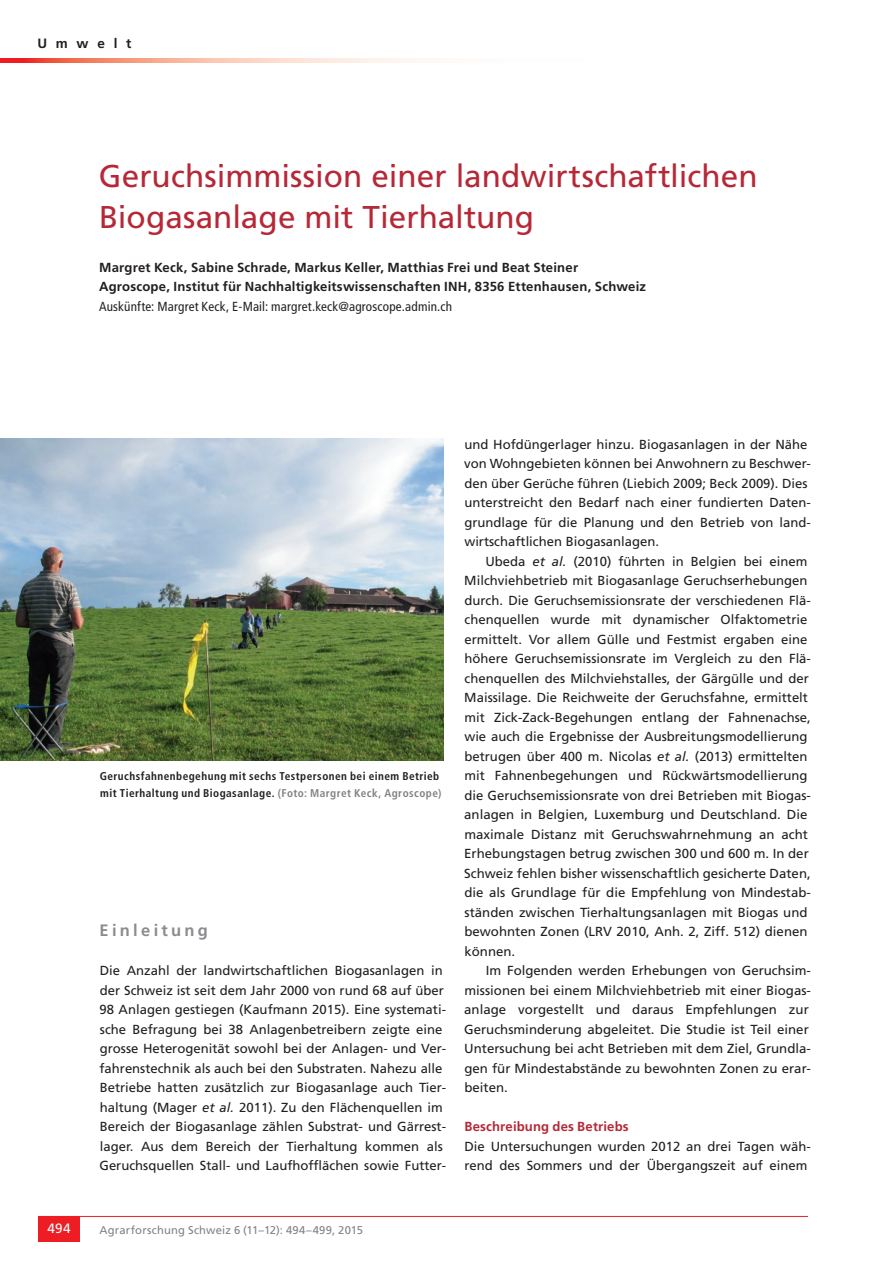
<style>
.page{position:relative;width:893px;height:1263px;background:#fff}
.page>*{position:absolute;margin:0;border:0;box-sizing:border-box;transform-origin:0 0}
.t1{font:31.5px/40.5px "Frutiger LT Std";color:#b72837}
.t2{font:700 16.5px "Frutiger LT Std";letter-spacing:.2em;color:#8a8c8f}
.t3{font:700 13.5px "Frutiger LT Std";letter-spacing:.65em;color:#231f20}
.t4{font:13.5px "Frutiger LT Std";color:#fff}
.t5{font:13.2px/19.5px "Frutiger LT Std";color:#231f20}
.t6{font:700 13.2px/19.5px "Frutiger LT Std";letter-spacing:.015em;color:#231f20}
.t7{font:condensed 13.2px "Frutiger LT Std";letter-spacing:.015em;color:#231f20}
.t8{font:700 13.2px "Frutiger LT Std";letter-spacing:.01em;color:#b72837}
.t9{font:700 condensed 11.25px/16.5px "Frutiger LT Std";letter-spacing:.04em;color:#231f20}
.t10{font:11.25px "Frutiger LT Std";letter-spacing:.015em;color:#808285}
.s1{color:#808285}
.s2{font-style:italic}
</style>
<div class="page">
<hr style="left:38px;top:1216px;width:770px;height:1px;background:#ee1d23">
<div style="left:38px;top:1216px;width:42px;height:26px;background:#ee1d23"></div>
<svg style="left:0;top:58px;width:425px;height:5px;background:#f8b0a0"></svg>
<img style="left:0;top:439px;width:443px;height:321px">
<p class="t3" style="left:37px;top:36px;width:96px">Umwelt</p>
<h1 class="t1" style="left:99px;top:156px;width:660px">Geruchsimmission einer landwirtschaftlichen<br>Biogasanlage mit Tierhaltung</h1>
<p class="t6" style="left:99px;top:258px;width:548px">Margret Keck, Sabine Schrade, Markus Keller, Matthias Frei und Beat Steiner<br>Agroscope, Institut für Nachhaltigkeitswissenschaften INH, 8356 Ettenhausen, Schweiz</p>
<p class="t7" style="left:99px;top:299px;width:354px">Auskünfte: Margret Keck, E-Mail: margret.keck@agroscope.admin.ch</p>
<p class="t9" style="left:100px;top:768px;width:343px">Geruchsfahnenbegehung mit sechs Testpersonen bei einem Betrieb mit Tierhaltung und Biogasanlage. <span class="s1">(Foto: Margret Keck, Agroscope)</span></p>
<p class="t2" style="left:100px;top:921px;width:110px">Einleitung</p>
<p class="t5" style="left:99px;top:961px;width:348px">Die Anzahl der landwirtschaftlichen Biogasanlagen in der Schweiz ist seit dem Jahr 2000 von rund 68 auf über 98 Anlagen gestiegen (Kaufmann 2015). Eine systemati&shy;sche Befragung bei 38 Anlagenbetreibern zeigte eine grosse Heterogenität sowohl bei der Anlagen- und Ver&shy;fahrenstechnik als auch bei den Substraten. Nahezu alle Betriebe hatten zusätzlich zur Biogasanlage auch Tier&shy;haltung (Mager <span class="s2">et al.</span> 2011). Zu den Flächenquellen im Bereich der Biogasanlage zählen Substrat- und Gärrest&shy;lager. Aus dem Bereich der Tierhaltung kommen als Geruchsquellen Stall- und Laufhofflächen sowie Futter-</p>
<p class="t5" style="left:464px;top:434px;width:348px">und Hofdüngerlager hinzu. Biogasanlagen in der Nähe von Wohngebieten können bei Anwohnern zu Beschwer&shy;den über Gerüche führen (Liebich 2009; Beck 2009). Dies unterstreicht den Bedarf nach einer fundierten Daten&shy;grundlage für die Planung und den Betrieb von land&shy;wirtschaftlichen Biogasanlagen.</p>
<p class="t5" style="left:464px;top:551px;width:348px;text-indent:21px">Ubeda <span class="s2">et al.</span> (2010) führten in Belgien bei einem Milchviehbetrieb mit Biogasanlage Geruchserhebungen durch. Die Geruchsemissionsrate der verschiedenen Flä&shy;chenquellen wurde mit dynamischer Olfaktometrie ermittelt. Vor allem Gülle und Festmist ergaben eine höhere Geruchsemissionsrate im Vergleich zu den Flä&shy;chenquellen des Milchviehstalles, der Gärgülle und der Maissilage. Die Reichweite der Geruchsfahne, ermittelt mit Zick-Zack-Begehungen entlang der Fahnenachse, wie auch die Ergebnisse der Ausbreitungsmodellierung betrugen über 400 m. Nicolas <span class="s2">et al.</span> (2013) ermittelten mit Fahnenbegehungen und Rückwärtsmodellierung die Geruchsemissionsrate von drei Betrieben mit Biogas&shy;anlagen in Belgien, Luxemburg und Deutschland. Die maximale Distanz mit Geruchswahrnehmung an acht Erhebungstagen betrug zwischen 300 und 600 m. In der Schweiz fehlen bisher wissenschaftlich gesicherte Daten, die als Grundlage für die Empfehlung von Mindestab&shy;ständen zwischen Tierhaltungsanlagen mit Biogas und bewohnten Zonen (LRV 2010, Anh. 2, Ziff. 512) dienen können.</p>
<p class="t5" style="left:464px;top:961px;width:348px;text-indent:22px">Im Folgenden werden Erhebungen von Geruchsim&shy;missionen bei einem Milchviehbetrieb mit einer Biogas&shy;anlage vorgestellt und daraus Empfehlungen zur Geruchsminderung abgeleitet. Die Studie ist Teil einer Untersuchung bei acht Betrieben mit dem Ziel, Grundla&shy;gen für Mindestabstände zu bewohnten Zonen zu erar&shy;beiten.</p>
<p class="t8" style="left:464px;top:1119px;width:166px">Beschreibung des Betriebs</p>
<p class="t5" style="left:464px;top:1136px;width:348px">Die Untersuchungen wurden 2012 an drei Tagen wäh&shy;rend des Sommers und der Übergangszeit auf einem</p>
<p class="t4" style="left:47px;top:1221px;width:25px">494</p>
<p class="t10" style="left:99px;top:1223px;width:265px">Agrarforschung Schweiz 6 (11–12): 494–499, 2015</p>
</div>
